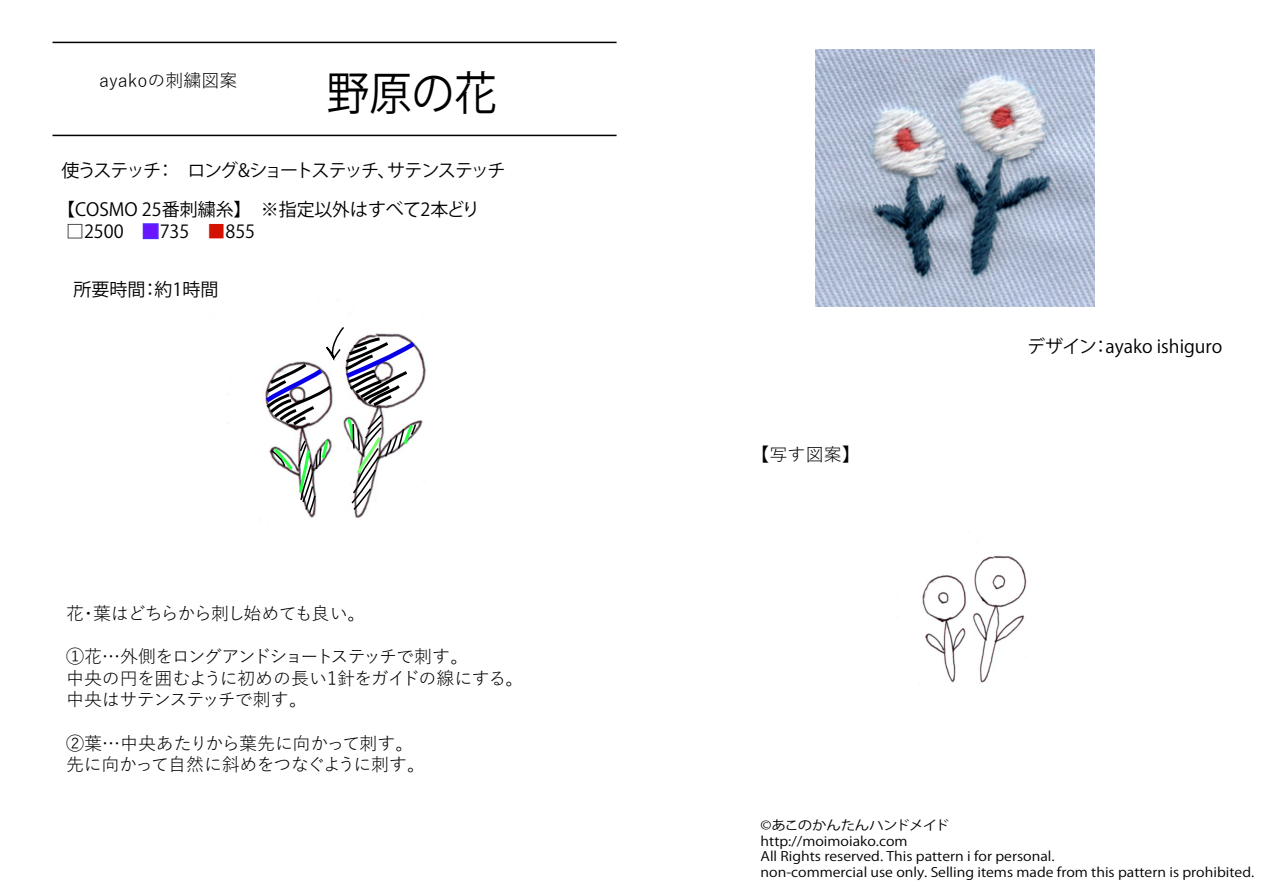
<style>
.page{position:relative;width:1263px;height:893px;background:#fff}
.page>*{position:absolute;margin:0;border:0;box-sizing:border-box;transform-origin:0 0}
.t1{font:46.05px "Koz Go Pr 6 N";color:#000;scale:.92 1}
.t2{font:18px/21.6px "Yu Gothic";letter-spacing:-.035em;color:#000}
.t3{font:18px "Koz Go Pr 6 N";color:#000}
.t4{font:18px "Koz Go Pr 6 N";letter-spacing:-.1em;color:#000}
.t5{font:18px "Yu Gothic";letter-spacing:-.065em;color:#000}
.t6{font:18px "Yu Gothic";color:#000}
.t7{font:13.05px/15.6px "Koz Go Pr 6 N";color:#000;scale:1.11 1}
.s1{color:#6915ff}
.s2{color:#d41200}
</style>
<div class="page">
<hr style="left:52px;top:42px;width:564px;height:1px;background:#020202">
<hr style="left:52px;top:135px;width:564px;height:1px;background:#000">
<div style="left:143px;top:223px;width:16px;height:16px;border:2px solid #512aff"></div>
<img style="left:922px;top:555px;width:105px;height:128px">
<img style="left:816px;top:50px;width:278px;height:257px">
<svg style="left:265px;top:327px;width:155px;height:188px"></svg>
<h2 class="t6" style="left:99px;top:64px;width:140px">ayakoの刺繍図案</h2>
<h1 class="t1" style="left:327px;top:67px;width:186px">野原の花</h1>
<h2 class="t4" style="left:62px;top:161px;width:445px">使うステッチ：　ロング&amp;ショートステッチ、サテンステッチ</h2>
<h2 class="t3" style="left:57px;top:200px;width:424px">【COSMO 25番刺繍糸】　※指定以外はすべて2本どり</h2>
<h2 class="t3" style="left:66px;top:221px;width:191px">□2500　<span class="s1">■</span>735　<span class="s2">■</span>855</h2>
<h2 class="t3" style="left:74px;top:279px;width:146px">所要時間：約1時間</h2>
<h2 class="t5" style="left:66px;top:597px;width:301px">花・葉はどちらから刺し始めても良い。</h2>
<h2 class="t2" style="left:66px;top:643px;width:459px">①花…外側をロングアンドショートステッチで刺す。<br>中央の円を囲むように初めの長い1針をガイドの線にする。中央はサテンステッチで刺す。</h2>
<h2 class="t2" style="left:66px;top:730px;width:361px">②葉…中央あたりから葉先に向かって刺す。先に向かって自然に斜めをつなぐように刺す。</h2>
<h2 class="t2" style="left:751px;top:441px;width:110px">【写す図案】</h2>
<h2 class="t3" style="left:1027px;top:336px;width:197px">デザイン：ayako ishiguro</h2>
<p class="t7" style="left:760px;top:818px;width:446px">©あこのかんたんハンドメイド<br>http://moimoiako.com<br>All Rights reserved. This pattern i for personal.<br>non-commercial use only. Selling items made from this pattern is prohibited.</p>
</div>
